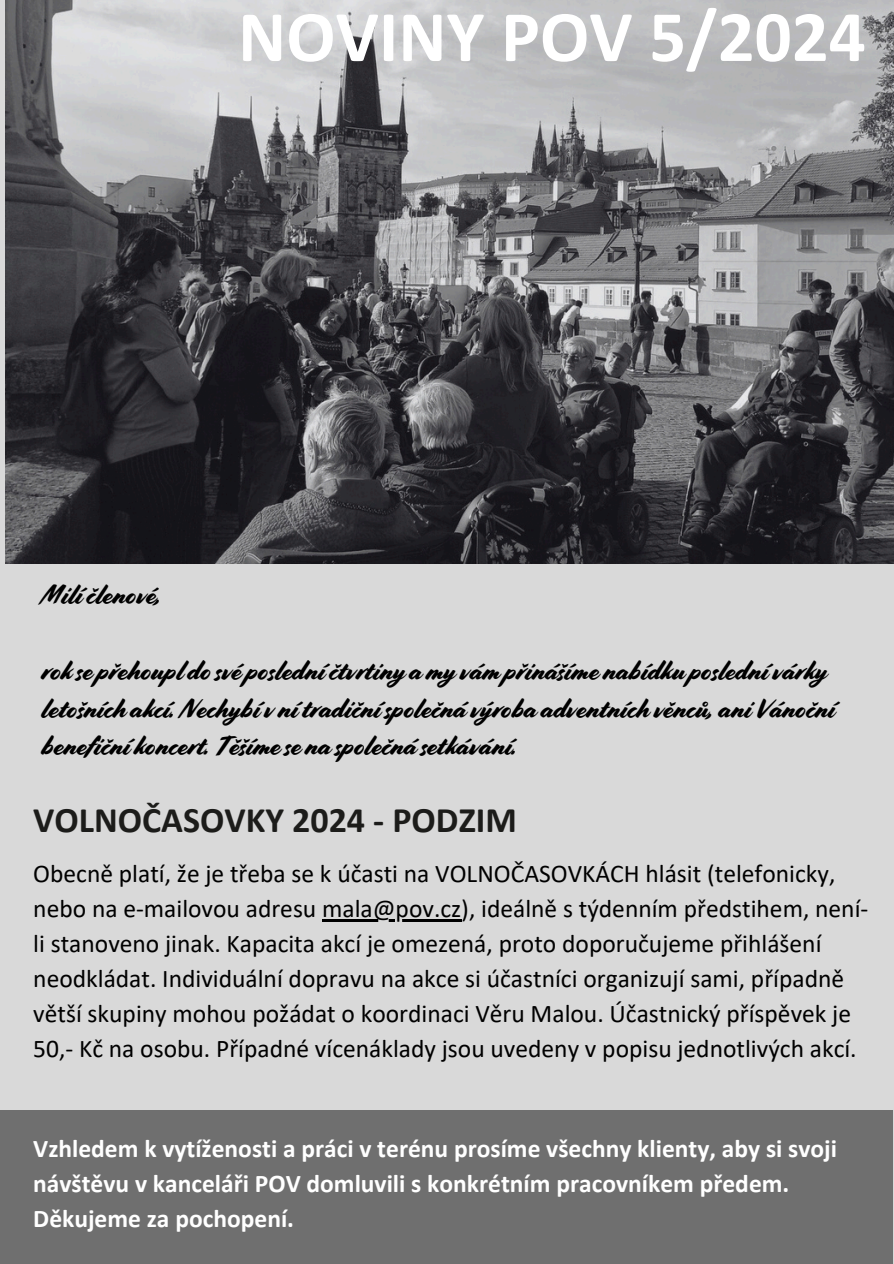
<style>
.page{position:relative;width:894px;height:1264px;background:#fff}
.page>*{position:absolute;margin:0;border:0;box-sizing:border-box;transform-origin:0 0}
.t1{font:700 73.05px "Calibri";color:#fff}
.t2{font:700 36px "Calibri";color:#1c1c1a}
.t3{font:27px/37.8px "Cortado";color:#000}
.t4{font:25.5px/34.8px "Calibri";color:#000}
.t5{font:700 25.5px/34.8px "Calibri";color:#fff}
</style>
<div class="page">
<div style="left:0;top:0;width:893px;height:1263px;background:#d9d9d9"></div>
<div style="left:0;top:1110px;width:892px;height:153px;background:#6f6f6f"></div>
<img style="left:6px;top:0;width:887px;height:564px">
<hr style="left:322px;top:919px;width:139px;height:2px;background:#000">
<h2 class="t1" style="left:238px;top:6px;width:629px">NOVINY POV 5/2024</h2>
<p class="t3" style="left:41px;top:576px;width:122px">Milíčlenové,</p>
<p class="t3" style="left:41px;top:652px;width:794px">rok se přehoupl dosvé posledníčtvrtiny amy vámpřinášíme nabídku poslednívárky letošních akcí.Nechybív nítradiční společná výroba adventních věnců, ani Vánoční benefiční koncert. Těšímese na společná setkávání.</p>
<h1 class="t2" style="left:33px;top:805px;width:485px">VOLNOČASOVKY 2024 - PODZIM</h1>
<h3 class="t4" style="left:33px;top:858px;width:836px">Obecně platí, že je třeba se k účasti na VOLNOČASOVKÁCH hlásit (telefonicky, nebo na e-mailovou adresu mala@pov.cz), ideálně s týdenním předstihem, není&shy;li stanoveno jinak. Kapacita akcí je omezená, proto doporučujeme přihlášení neodkládat. Individuální dopravu na akce si účastníci organizují sami, případně větší skupiny mohou požádat o koordinaci Věru Malou. Účastnický příspěvek je 50,- Kč na osobu. Případné vícenáklady jsou uvedeny v popisu jednotlivých akcí.</h3>
<p class="t5" style="left:33px;top:1133px;width:805px">Vzhledem k vytíženosti a práci v terénu prosíme všechny klienty, aby si svoji návštěvu v kanceláři POV domluvili s konkrétním pracovníkem předem.<br>Děkujeme za pochopení.</p>
</div>
